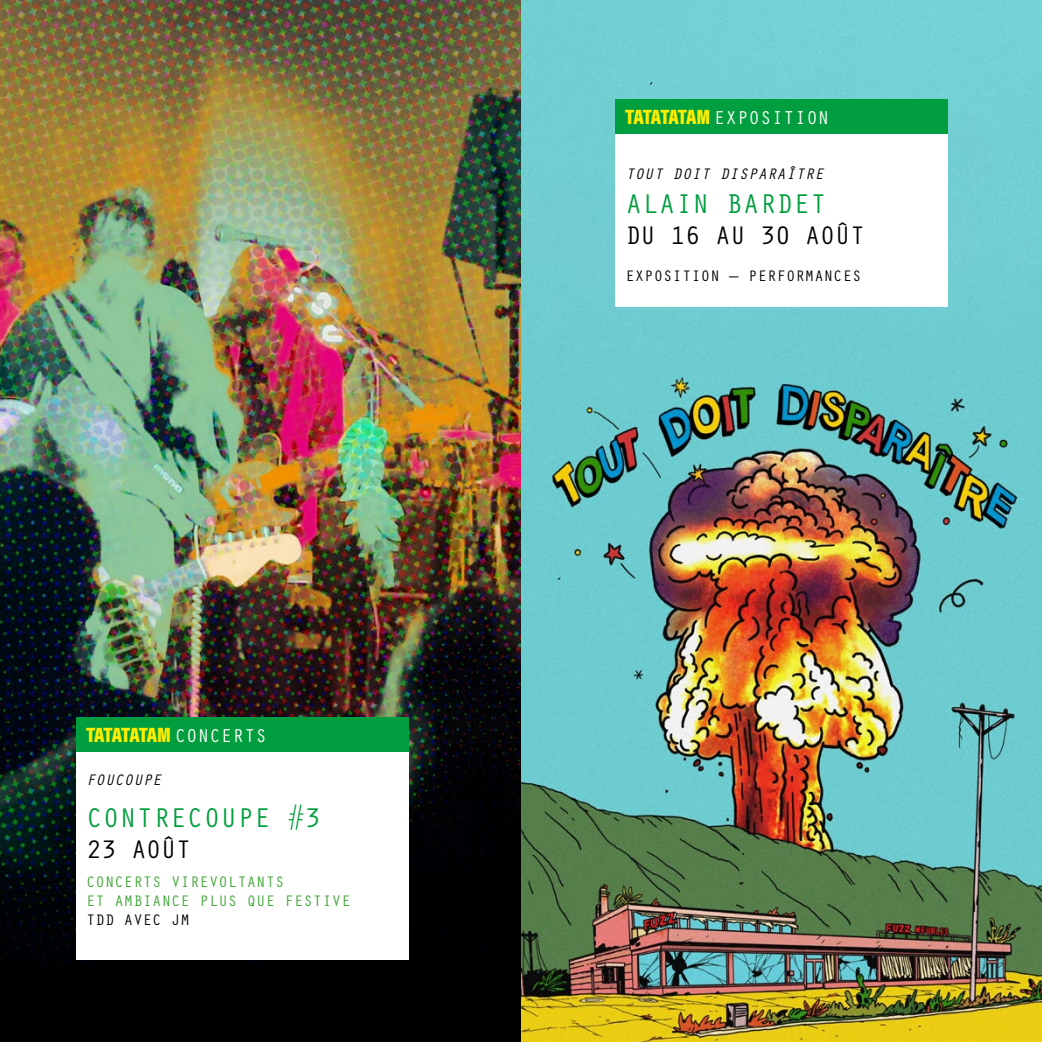
<style>
.page{position:relative;width:1042px;height:1042px;background:#fff}
.page>*{position:absolute;margin:0;border:0;box-sizing:border-box;transform-origin:0 0}
.t1{font:28px "Orator Std";color:#009e3e}
.t2{font:26.25px "Orator Std";letter-spacing:-.03em;color:#000}
.t3{font:900 21px "Acumin Pro Cond";letter-spacing:-.05em;color:#ffed00}
.t4{font:19.25px "Orator Std";color:#fff}
.t5{font:15.75px/18.9px "Orator Std";color:#3fa535}
.t6{font:italic 15.75px "Orator Std";color:#000}
.t7{font:15.75px "Orator Std";color:#000}
.s1{font-family:"Orator Std";font-weight:400;font-size:19.25px;color:#fff}
.s2{color:#000}
.s3{font-family:"Acumin Pro Cond";font-weight:900;font-size:21px;color:#ffed00}
</style>
<div class="page">
<img style="left:0;top:0;width:1042px;height:1042px">
<div style="left:615px;top:99px;width:332px;height:35px;background:#009e3e"></div>
<div style="left:615px;top:134px;width:332px;height:173px;background:#fff"></div>
<div style="left:76px;top:717px;width:332px;height:35px;background:#009e3e"></div>
<div style="left:76px;top:752px;width:332px;height:207px;background:#fff"></div>
<p class="t3" style="left:86px;top:721px;width:183px">TATATATAM <span class="s1">CONCERTS</span></p>
<p class="t6" style="left:86px;top:768px;width:77px">FOUCOUPE</p>
<p class="t1" style="left:86px;top:797px;width:237px">CONTRECOUPE #3</p>
<p class="t2" style="left:86px;top:830px;width:107px">23 AOÛT</p>
<p class="t5" style="left:86px;top:871px;width:266px">CONCERTS VIREVOLTANTS<br>ET AMBIANCE PLUS QUE FESTIVE<br><span class="s2">TDD AVEC JM</span></p>
<p class="t4" style="left:625px;top:104px;width:206px"><span class="s3">TATATATAM</span> EXPOSITION</p>
<p class="t6" style="left:625px;top:163px;width:200px">TOUT DOIT DISPARAÎTRE</p>
<p class="t1" style="left:625px;top:183px;width:203px">ALAIN BARDET</p>
<p class="t2" style="left:625px;top:217px;width:242px">DU 16 AU 30 AOÛT</p>
<p class="t7" style="left:625px;top:264px;width:238px">EXPOSITION — PERFORMANCES</p>
</div>
